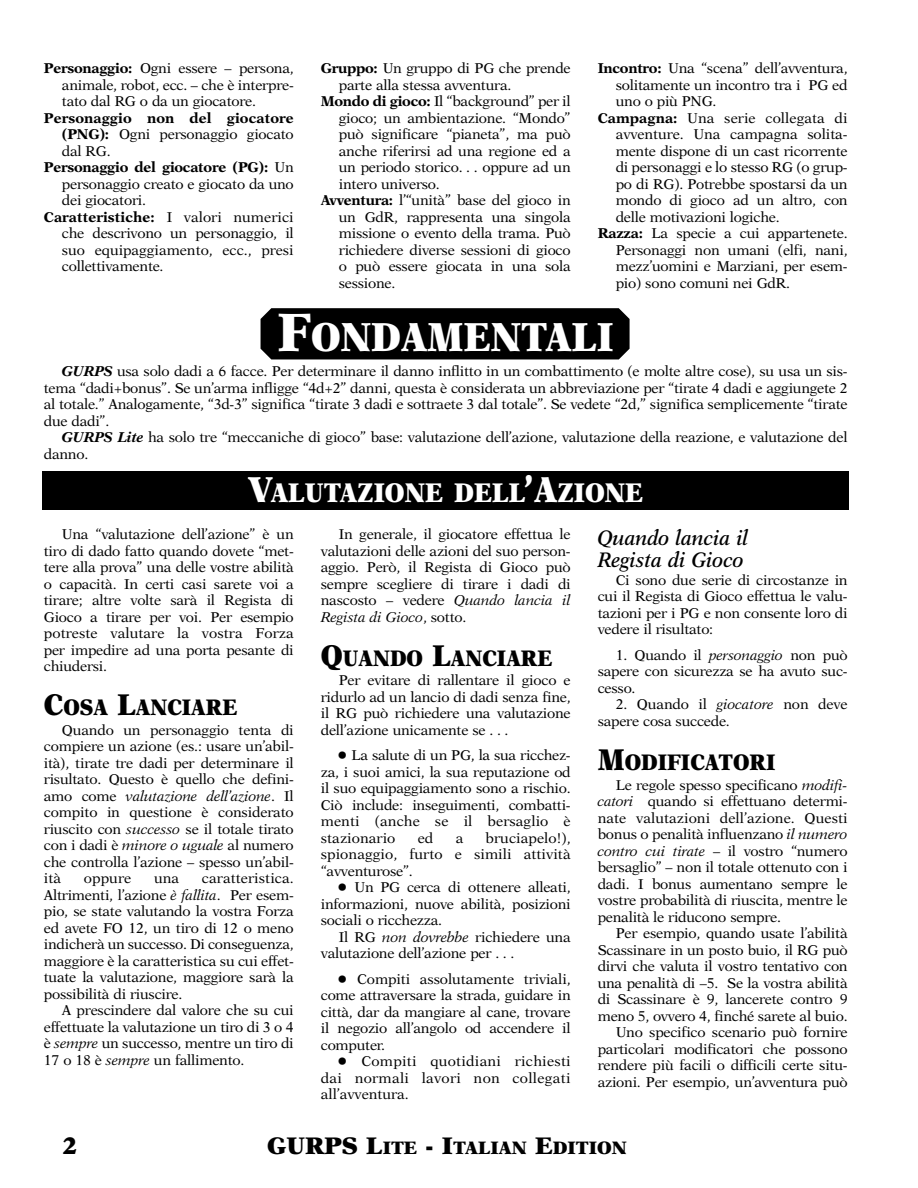
<style>
.page{position:relative;width:918px;height:1188px;background:#fff}
.page>*{position:absolute;margin:0;border:0;box-sizing:border-box;transform-origin:0 0}
.t1{font:900 40.5px "New Aster";color:#fff;scale:.9 1}
.t2{font:900 27px "New Aster";color:#fff;scale:.9 1}
.t3{font:900 24px "New Aster";color:#000}
.t4{font:900 22.5px "New Aster";color:#000;scale:.9 1}
.t5{font:italic 600 21px/22.5px "New Aster";color:#000;scale:.9 1}
.t6{font:900 18px "New Aster";color:#000}
.t7{font:14.25px/16.5px "New Aster";letter-spacing:-.015em;color:#000;text-align:justify}
.t8{font:700 14.25px "New Aster";letter-spacing:.005em;color:#000}
.t9{font:700 14.25px "New Aster";letter-spacing:-.02em;color:#000}
.t10{font:14.25px "New Aster";letter-spacing:.005em;color:#000}
.s1{font-weight:700}
.s2{font-size:54px}
.s3{font-weight:700;font-style:italic}
.s4{font-size:36px}
.s5{font-weight:400}
.s6{font-size:30px}
.s7{font-style:italic}
.s8{font-size:24px}
</style>
<div class="page">
<div style="left:261px;top:308px;width:369px;height:51px;background:#000"></div>
<div style="left:42px;top:471px;width:807px;height:39px;background:#000"></div>
<p class="t7" style="left:321px;top:61px;width:251px"><span class="s1">Gruppo:</span> Un gruppo di PG che prende</p>
<p class="t7" style="left:339px;top:78px;width:174px">parte alla stessa avventura.</p>
<p class="t7" style="left:321px;top:94px;width:251px"><span class="s1">Mondo di gioco:</span> Il “background” per il</p>
<p class="t7" style="left:339px;top:111px;width:233px">gioco; un ambientazione. “Mondo”</p>
<p class="t7" style="left:339px;top:127px;width:233px">può significare “pianeta”, ma può</p>
<p class="t7" style="left:339px;top:144px;width:233px">anche riferirsi ad una regione ed a</p>
<p class="t7" style="left:339px;top:160px;width:233px">un periodo storico. . . oppure ad un</p>
<p class="t7" style="left:339px;top:177px;width:103px">intero universo.</p>
<p class="t7" style="left:321px;top:193px;width:251px"><span class="s1">Avventura:</span> l’“unità” base del gioco in</p>
<p class="t7" style="left:339px;top:210px;width:233px">un GdR, rappresenta una singola</p>
<p class="t7" style="left:339px;top:226px;width:233px">missione o evento della trama. Può</p>
<p class="t7" style="left:339px;top:243px;width:233px">richiedere diverse sessioni di gioco</p>
<p class="t7" style="left:339px;top:259px;width:233px">o può essere giocata in una sola</p>
<p class="t7" style="left:339px;top:276px;width:58px">sessione.</p>
<p class="t7" style="left:598px;top:61px;width:251px"><span class="s1">Incontro:</span> Una “scena” dell’avventura,</p>
<p class="t7" style="left:616px;top:78px;width:233px">solitamente un incontro tra i PG ed</p>
<p class="t7" style="left:616px;top:94px;width:102px">uno o più PNG.</p>
<p class="t10" style="left:598px;top:112px;width:251px"><span class="s1">Campagna:</span> Una serie collegata di</p>
<p class="t7" style="left:616px;top:127px;width:233px">avventure. Una campagna solita-</p>
<p class="t7" style="left:616px;top:144px;width:233px">mente dispone di un cast ricorrente</p>
<p class="t7" style="left:616px;top:160px;width:233px">di personaggi e lo stesso RG (o grup-</p>
<p class="t7" style="left:616px;top:177px;width:233px">po di RG). Potrebbe spostarsi da un</p>
<p class="t7" style="left:616px;top:193px;width:233px">mondo di gioco ad un altro, con</p>
<p class="t7" style="left:616px;top:210px;width:165px">delle motivazioni logiche.</p>
<p class="t7" style="left:598px;top:226px;width:251px"><span class="s1">Razza:</span> La specie a cui appartenete.</p>
<p class="t7" style="left:616px;top:243px;width:233px">Personaggi non umani (elfi, nani,</p>
<p class="t7" style="left:616px;top:259px;width:233px">mezz’uomini e Marziani, per esem-</p>
<p class="t7" style="left:616px;top:276px;width:176px">pio) sono comuni nei GdR.</p>
<h1 class="t1" style="left:278px;top:320px;width:374px"><span class="s2">F</span>ONDAMENTALI</h1>
<p class="t7" style="left:44px;top:364px;width:805px;text-indent:18px"><span class="s3">GURPS</span> usa solo dadi a 6 facce. Per determinare il danno inflitto in un combattimento (e molte altre cose), su usa un sis&shy;tema “dadi+bonus”. Se un’arma infligge “4d+2” danni, questa è considerata un abbreviazione per “tirate 4 dadi e aggiungete 2 al totale.” Analogamente, “3d-3” significa “tirate 3 dadi e sottraete 3 dal totale”. Se vedete “2d,” significa semplicemente “tirate due dadi”.</p>
<p class="t7" style="left:44px;top:430px;width:805px;text-indent:18px"><span class="s3">GURPS Lite</span> ha solo tre “meccaniche di gioco” base: valutazione dell’azione, valutazione della reazione, e valutazione del danno.</p>
<h2 class="t2" style="left:248px;top:482px;width:440px"><span class="s4">V</span>ALUTAZIONE DELL<span class="s4">’A</span>ZIONE</h2>
<p class="t7" style="left:62px;top:61px;width:233px;text-indent:-18px"><span class="s1">Personaggio:</span> Ogni essere – persona, animale, robot, ecc. – che è interpre&shy;tato dal RG o da un giocatore.</p>
<p class="t8" style="left:44px;top:112px;width:251px">Personaggio non del giocatore</p>
<p class="t7" style="left:62px;top:127px;width:233px"><span class="s1">(PNG):</span> Ogni personaggio giocato</p>
<p class="t7" style="left:62px;top:144px;width:50px">dal RG.</p>
<p class="t9" style="left:44px;top:161px;width:251px">Personaggio del giocatore (PG): <span class="s5">Un</span></p>
<p class="t7" style="left:62px;top:177px;width:233px">personaggio creato e giocato da uno</p>
<p class="t7" style="left:62px;top:193px;width:86px">dei giocatori.</p>
<p class="t8" style="left:44px;top:211px;width:251px">Caratteristiche: <span class="s5">I valori numerici</span></p>
<p class="t7" style="left:62px;top:226px;width:233px">che descrivono un personaggio, il</p>
<p class="t7" style="left:62px;top:243px;width:233px">suo equipaggiamento, ecc., presi</p>
<p class="t7" style="left:62px;top:259px;width:103px">collettivamente.</p>
<p class="t7" style="left:44px;top:527px;width:251px;text-indent:18px">Una “valutazione dell’azione” è un tiro di dado fatto quando dovete “met&shy;tere alla prova” una delle vostre abilità o capacità. In certi casi sarete voi a tirare; altre volte sarà il Regista di Gioco a tirare per voi. Per esempio potreste valutare la vostra Forza per impedire ad una porta pesante di chiudersi.</p>
<h3 class="t4" style="left:44px;top:698px;width:217px"><span class="s6">C</span>OSA <span class="s6">L</span>ANCIARE</h3>
<p class="t7" style="left:44px;top:723px;width:251px;text-indent:18px">Quando un personaggio tenta di compiere un azione (es.: usare un’abil&shy;ità), tirate tre dadi per determinare il risultato. Questo è quello che defini&shy;amo come <span class="s7">valutazione dell’azione</span>. Il compito in questione è considerato riuscito con <span class="s7">successo</span> se il totale tirato con i dadi è <span class="s7">minore o uguale</span> al numero che controlla l’azione – spesso un’abil&shy;ità</p>
<p class="t7" style="left:44px;top:871px;width:251px;text-indent:158px">caratteristica.<br>Altrimenti, l’azione <span class="s7">è fallita</span>. Per esem&shy;pio, se state valutando la vostra Forza ed avete FO 12, un tiro di 12 o meno indicherà un successo. Di conseguenza, maggiore è la caratteristica su cui effet&shy;tuate la valutazione, maggiore sarà la possibilità di riuscire.</p>
<p class="t7" style="left:44px;top:1003px;width:251px;text-indent:18px">A prescindere dal valore che su cui effettuate la valutazione un tiro di 3 o 4 è <span class="s7">sempre</span> un successo, mentre un tiro di 17 o 18 è <span class="s7">sempre</span> un fallimento.</p>
<p class="t7" style="left:84px;top:871px;width:49px">oppure</p>
<p class="t7" style="left:154px;top:871px;width:27px">una</p>
<p class="t7" style="left:321px;top:527px;width:251px;text-indent:18px">In generale, il giocatore effettua le valutazioni delle azioni del suo person&shy;aggio. Però, il Regista di Gioco può sempre scegliere di tirare i dadi di nascosto – vedere <span class="s7">Quando lancia il Regista di Gioco</span>, sotto.</p>
<h3 class="t4" style="left:321px;top:649px;width:259px"><span class="s6">Q</span>UANDO <span class="s6">L</span>ANCIARE</h3>
<p class="t7" style="left:321px;top:673px;width:251px;text-indent:18px">Per evitare di rallentare il gioco e ridurlo ad un lancio di dadi senza fine, il RG può richiedere una valutazione dell’azione unicamente se . . .</p>
<p class="t7" style="left:321px;top:748px;width:251px;text-indent:18px">• La salute di un PG, la sua ricchez&shy;za, i suoi amici, la sua reputazione od il suo equipaggiamento sono a rischio.<br>Ciò include: inseguimenti, combatti&shy;menti (anche se il bersaglio è stazionario</p>
<p class="t7" style="left:321px;top:831px;width:251px;text-indent:165px">bruciapelo!), spionaggio, furto e simili attività “avventurose”.</p>
<p class="t7" style="left:321px;top:880px;width:251px;text-indent:18px">• Un PG cerca di ottenere alleati, informazioni, nuove abilità, posizioni sociali o ricchezza.</p>
<p class="t7" style="left:321px;top:930px;width:251px;text-indent:18px">Il RG <span class="s7">non dovrebbe</span> richiedere una valutazione dell’azione per . . .</p>
<p class="t7" style="left:321px;top:972px;width:251px;text-indent:18px">• Compiti assolutamente triviali, come attraversare la strada, guidare in città, dar da mangiare al cane, trovare il negozio all’angolo od accendere il computer.</p>
<p class="t7" style="left:321px;top:1054px;width:251px;text-indent:18px">• Compiti quotidiani richiesti dai normali lavori non collegati all’avventura.</p>
<p class="t7" style="left:418px;top:831px;width:17px">ed</p>
<p class="t7" style="left:456px;top:831px;width:9px">a</p>
<h3 class="t5" style="left:598px;top:528px;width:169px">Quando lancia il<br>Regista di Gioco</h3>
<p class="t7" style="left:598px;top:573px;width:251px;text-indent:18px">Ci sono due serie di circostanze in cui il Regista di Gioco effettua le valu&shy;tazioni per i PG e non consente loro di vedere il risultato:</p>
<p class="t7" style="left:598px;top:648px;width:251px;text-indent:18px">1. Quando il <span class="s7">personaggio</span> non può sapere con sicurezza se ha avuto suc&shy;cesso.</p>
<p class="t7" style="left:598px;top:697px;width:251px;text-indent:18px">2. Quando il <span class="s7">giocatore</span> non deve sapere cosa succede.</p>
<h3 class="t4" style="left:598px;top:753px;width:199px"><span class="s6">M</span>ODIFICATORI</h3>
<p class="t7" style="left:598px;top:777px;width:251px;text-indent:18px">Le regole spesso specificano <span class="s7">modifi&shy;catori</span> quando si effettuano determi&shy;nate valutazioni dell’azione. Questi bonus o penalità influenzano <span class="s7">il numero contro cui tirate</span> – il vostro “numero bersaglio” – non il totale ottenuto con i dadi. I bonus aumentano sempre le vostre probabilità di riuscita, mentre le penalità le riducono sempre.</p>
<p class="t7" style="left:598px;top:926px;width:251px;text-align:right">Per esempio, quando usate l’abilità Scassinare in un posto buio, il RG può dirvi che valuta il vostro tentativo con una penalità di –5. Se la vostra abilità di Scassinare è 9, lancerete contro 9 meno 5, ovvero 4, finché sarete al buio.<br>Uno specifico scenario può fornire particolari modificatori che possono rendere più facili o difficili certe situ&shy;azioni. Per esempio, un’avventura può</p>
<h3 class="t3" style="left:62px;top:1136px;width:17px">2</h3>
<p class="t6" style="left:267px;top:1140px;width:361px"><span class="s8">GURPS L</span>ITE <span class="s8">- I</span>TALIAN <span class="s8">E</span>DITION</p>
</div>
